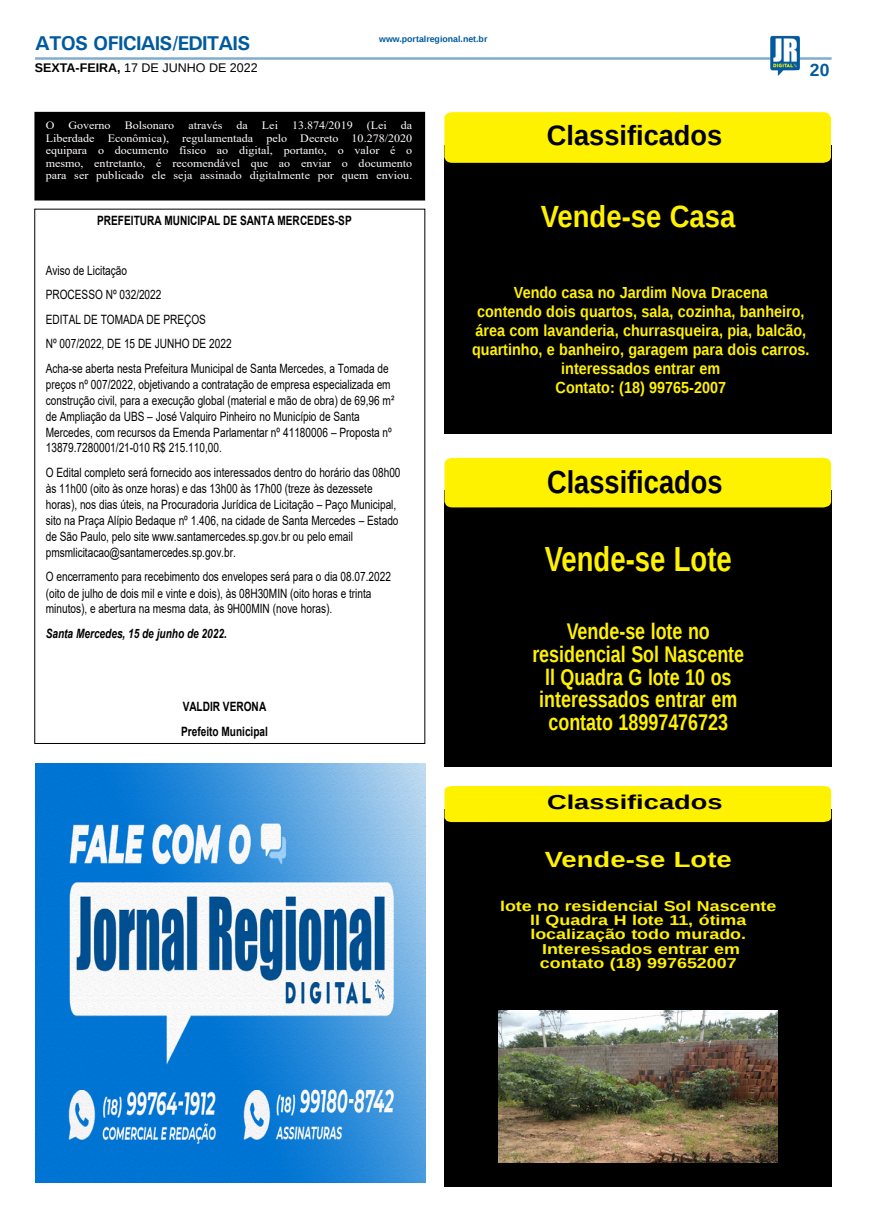
<style>
.page{position:relative;width:869px;height:1223px;background:#fff}
.page>*{position:absolute;margin:0;border:0;box-sizing:border-box;transform-origin:0 0}
.MATÉRIA{font:700 34.75px "Liberation Sans";color:#fff200;scale:.79 1}
.TÍTULO{font:700 31.75px "Liberation Sans";color:#000;scale:.86 1}
.MATÉRIA-2{font:700 30.62px "Liberation Sans";color:#fff200;scale:.9 1}
.TÍTULO-2{font:700 28px "Liberation Sans";color:#000}
.MATÉRIA-3{font:700 22.62px/22.6px "Liberation Sans";color:#fff200;text-align:center;scale:.79 1}
.MATÉRIA-4{font:700 22px "Liberation Sans";color:#fff200;scale:1.25 1}
.TÍTULO-3{font:700 20.12px "Liberation Sans";color:#000;scale:1.35 1}
.TITULO_PG{font:700 20px "Univers";letter-spacing:-.04em;color:#005a9e}
.TÍTULO-4{font:700 17.5px "Liberation Sans";color:#005a9e}
.MATÉRIA-5{font:700 16px/19px "Liberation Sans";color:#fff200;text-align:center;scale:.9 1}
.MATÉRIA-6{font:700 14.38px/14.4px "Liberation Sans";color:#fff200;text-align:center;scale:1.25 1}
.t1{font:12.88px/15.9px "Arial";color:#000;scale:.78 1}
.t2{font:700 12.88px/24.4px "Arial";color:#000;scale:.78 1}
.t3{font:italic 700 12.88px "Arial";color:#000;scale:.78 1}
.t4{font:12.5px "Liberation Sans";color:#000}
.t5{font:11.25px/12.5px "Times New Roman";color:#fffbfd;scale:1.07 1}
.DATA_PG{font:700 8.75px "Liberation Sans";color:#005a9e}
.s1{font-weight:700}
</style>
<div class="page">
<hr style="left:35px;top:57px;width:796px;height:3px;background:#005a9e">
<img style="left:769px;top:36px;width:30px;height:40px">
<div style="left:35px;top:112px;width:389px;height:88px;background:#000"></div>
<div style="left:444px;top:145px;width:387px;height:288px;background:#000"></div>
<div style="left:444px;top:112px;width:386px;height:51px;background:#fff200"></div>
<div style="left:444px;top:490px;width:387px;height:276px;background:#000"></div>
<div style="left:444px;top:458px;width:386px;height:49px;background:#fff200"></div>
<div style="left:444px;top:809px;width:387px;height:378px;background:#000"></div>
<div style="left:444px;top:786px;width:386px;height:36px;background:#fff200"></div>
<img style="left:498px;top:1010px;width:279px;height:152px">
<img style="left:36px;top:763px;width:389px;height:419px">
<p class="TITULO_PG" style="left:35px;top:31px;width:217px">ATOS OFICIAIS/EDITAIS</p>
<p class="t4" style="left:35px;top:61px;width:224px"><span class="s1">SEXTA-FEIRA,</span> 17 DE JUNHO DE 2022</p>
<p class="DATA_PG" style="left:379px;top:33px;width:110px">www.portalregional.net.br</p>
<p class="t5" style="left:46px;top:119px;width:344px">O Governo Bolsonaro através da Lei 13.874/2019 (Lei da</p>
<p class="t5" style="left:46px;top:132px;width:344px">Liberdade Econômica), regulamentada pelo Decreto 10.278/2020</p>
<p class="t5" style="left:46px;top:144px;width:344px">equipara o documento físico ao digital, portanto, o valor é o</p>
<p class="t5" style="left:46px;top:157px;width:344px">mesmo, entretanto, é recomendável que ao enviar o documento para ser publicado ele seja assinado digitalmente por quem enviou.</p>
<p class="TÍTULO-2" style="left:546px;top:116px;width:177px">Classificados</p>
<p class="TÍTULO-4" style="left:809px;top:58px;width:21px">20</p>
<p class="t2" style="left:97px;top:209px;width:328px">PREFEITURA MUNICIPAL DE SANTA MERCEDES-SP</p>
<p class="t1" style="left:46px;top:258px;width:441px;line-height:24.5px">Aviso de Licitação<br>PROCESSO Nº 032/2022<br>EDITAL DE TOMADA DE PREÇOS<br>Nº 007/2022, DE 15 DE JUNHO DE 2022<br>Acha-se aberta nesta Prefeitura Municipal de Santa Mercedes, a Tomada de</p>
<p class="t1" style="left:46px;top:376px;width:448px">preços nº 007/2022, objetivando a contratação de empresa especializada em construção civil, para a execução global (material e mão de obra) de 69,96 m² de Ampliação da UBS – José Valquiro Pinheiro no Município de Santa Mercedes, com recursos da Emenda Parlamentar nº 41180006 – Proposta nº 13879.7280001/21-010 R$ 215.110,00.</p>
<p class="t1" style="left:46px;top:464px;width:456px">O Edital completo será fornecido aos interessados dentro do horário das 08h00 às 11h00 (oito às onze horas) e das 13h00 às 17h00 (treze às dezessete horas), nos dias úteis, na Procuradoria Jurídica de Licitação – Paço Municipal, sito na Praça Alípio Bedaque nº 1.406, na cidade de Santa Mercedes – Estado de São Paulo, pelo site www.santamercedes.sp.gov.br ou pelo email pmsmlicitacao@santamercedes.sp.gov.br.</p>
<p class="t1" style="left:46px;top:569px;width:444px">O encerramento para recebimento dos envelopes será para o dia 08.07.2022 (oito de julho de dois mil e vinte e dois), às 08H30MIN (oito horas e trinta minutos), e abertura na mesma data, às 9H00MIN (nove horas).</p>
<p class="t3" style="left:46px;top:624px;width:233px">Santa Mercedes, 15 de junho de 2022.</p>
<p class="t2" style="left:181px;top:695px;width:113px">VALDIR VERONA<br>Prefeito Municipal</p>
<p class="MATÉRIA-2" style="left:540px;top:195px;width:218px">Vende-se Casa</p>
<p class="MATÉRIA-5" style="left:513px;top:283px;width:283px">Vendo casa no Jardim Nova Dracena</p>
<p class="MATÉRIA-5" style="left:472px;top:302px;width:376px">contendo dois quartos, sala, cozinha, banheiro, área com lavanderia, churrasqueira, pia, balcão, quartinho, e banheiro, garagem para dois carros.</p>
<p class="MATÉRIA-5" style="left:561px;top:359px;width:178px">interessados entrar em</p>
<p class="MATÉRIA-5" style="left:555px;top:378px;width:191px">Contato: (18) 99765-2007</p>
<p class="TÍTULO" style="left:546px;top:460px;width:205px">Classificados</p>
<p class="MATÉRIA" style="left:544px;top:535px;width:238px">Vende-se Lote</p>
<p class="MATÉRIA-3" style="left:566px;top:619px;width:183px">Vende-se lote no</p>
<p class="MATÉRIA-3" style="left:532px;top:642px;width:269px">residencial Sol Nascente ll Quadra G lote 10 os</p>
<p class="MATÉRIA-3" style="left:539px;top:687px;width:252px">interessados entrar em contato 18997476723</p>
<p class="TÍTULO-3" style="left:546px;top:788px;width:131px">Classificados</p>
<p class="MATÉRIA-4" style="left:544px;top:844px;width:151px">Vende-se Lote</p>
<p class="MATÉRIA-6" style="left:500px;top:898px;width:223px">lote no residencial Sol Nascente ll Quadra H lote 11, ótima localização todo murado.</p>
<p class="MATÉRIA-6" style="left:539px;top:941px;width:161px;text-align:left">Interessados entrar em contato (18) 997652007</p>
</div>
